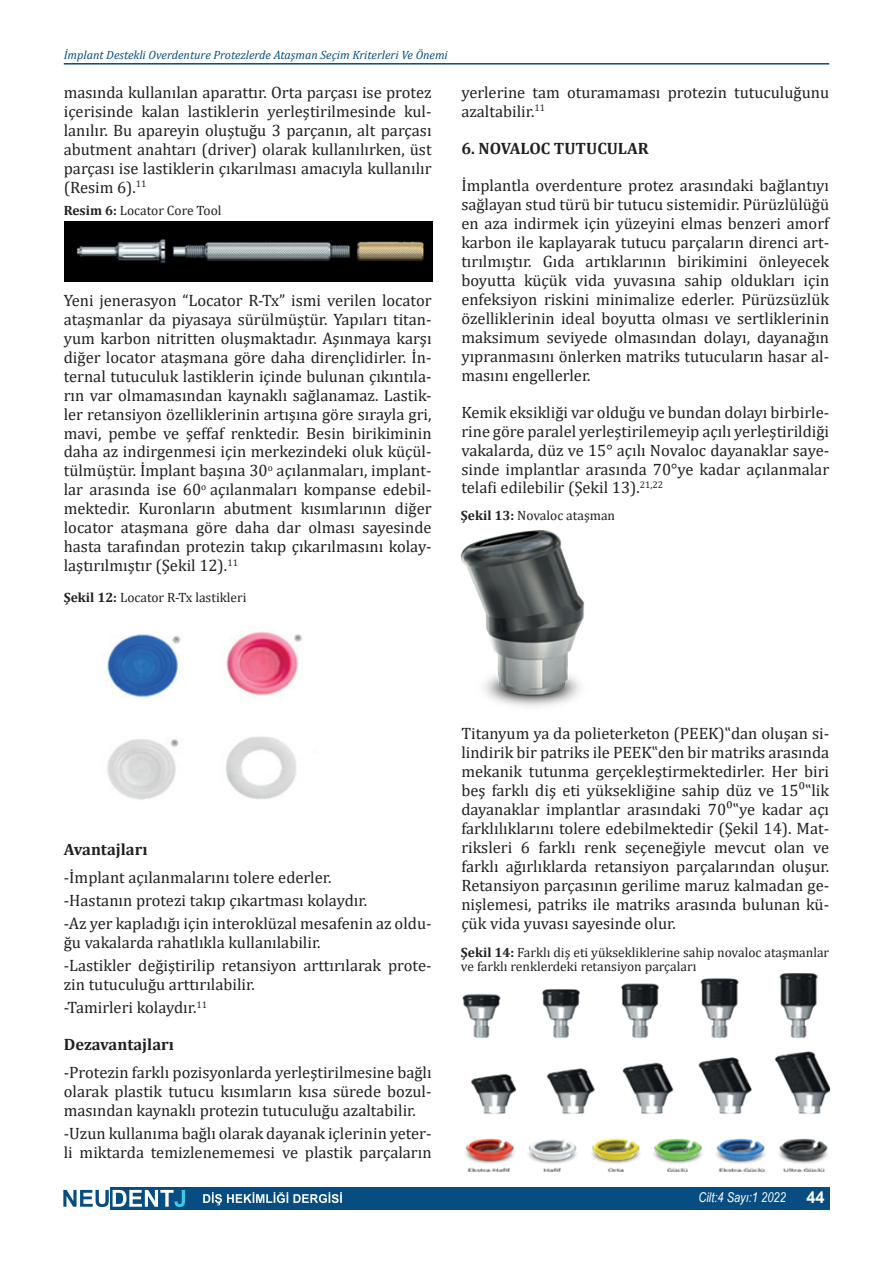
<style>
.page{position:relative;width:893px;height:1263px;background:#fff}
.page>*{position:absolute;margin:0;border:0;box-sizing:border-box;transform-origin:0 0}
.t1{font:16.5px/18.9px "Cambria";color:#231f20;text-align:justify}
.t2{font:700 16.5px "Cambria";color:#231f20}
.t3{font:13.5px/13.5px "Cambria";color:#231f20}
.t4{font:italic 13.5px "Arial Narrow";color:#fff}
.t5{font:italic 12px "Cambria";color:#074d81}
.s1{font-weight:700}
.s2{font-family:"Arial";font-weight:700;font-style:normal;font-size:16.5px}
</style>
<div class="page">
<div style="left:110px;top:1187px;width:719px;height:22px;background:#074d81"></div>
<svg style="left:63px;top:1190px;width:122px;height:17px"></svg>
<svg style="left:203px;top:1192px;width:139px;height:13px"></svg>
<hr style="left:64px;top:63px;width:765px;height:2px;background:#074d81">
<img style="left:64px;top:221px;width:368px;height:60px">
<img style="left:103px;top:631px;width:199px;height:169px">
<img style="left:462px;top:530px;width:123px;height:177px">
<img style="left:462px;top:973px;width:367px;height:198px">
<p class="t5" style="left:64px;top:46px;width:386px">İmplant Destekli Overdenture Protezlerde Ataşman Seçim Kriterleri Ve Önemi</p>
<p class="t1" style="left:64px;top:83px;width:369px">masında kullanılan aparattır. Orta parçası ise protez içerisinde kalan lastiklerin yerleştirilmesinde kul&shy;lanılır. Bu apareyin oluştuğu 3 parçanın, alt parçası abutment anahtarı (driver) olarak kullanılırken, üst parçası ise lastiklerin çıkarılması amacıyla kullanılır (Resim 6).<sup>11</sup></p>
<p class="t3" style="left:64px;top:203px;width:159px"><span class="s1">Resim 6:</span> Locator Core Tool</p>
<p class="t1" style="left:64px;top:290px;width:369px">Yeni jenerasyon “Locator R-Tx” ismi verilen locator ataşmanlar da piyasaya sürülmüştür. Yapıları titan&shy;yum karbon nitritten oluşmaktadır. Aşınmaya karşı diğer locator ataşmana göre daha dirençlidirler. İn&shy;ternal tutuculuk lastiklerin içinde bulunan çıkıntıla&shy;rın var olmamasından kaynaklı sağlanamaz. Lastik&shy;ler retansiyon özelliklerinin artışına göre sırayla gri, mavi, pembe ve şeffaf renktedir. Besin birikiminin daha az indirgenmesi için merkezindeki oluk küçül&shy;tülmüştür. İmplant başına 30<sup>o</sup> açılanmaları, implant&shy;lar arasında ise 60<sup>o</sup> açılanmaları kompanse edebil&shy;mektedir. Kuronların abutment kısımlarının diğer locator ataşmana göre daha dar olması sayesinde hasta tarafından protezin takıp çıkarılmasını kolay&shy;laştırılmıştır (Şekil 12).<sup>11</sup></p>
<p class="t3" style="left:64px;top:590px;width:184px"><span class="s1">Şekil 12:</span> Locator R-Tx lastikleri</p>
<p class="t1" style="left:461px;top:83px;width:369px">yerlerine tam oturamaması protezin tutuculuğunu azaltabilir.<sup>11</sup></p>
<p class="t2" style="left:461px;top:137px;width:189px">6. NOVALOC TUTUCULAR</p>
<p class="t1" style="left:461px;top:176px;width:369px">İmplantla overdenture protez arasındaki bağlantıyı sağlayan stud türü bir tutucu sistemidir. Pürüzlülüğü en aza indirmek için yüzeyini elmas benzeri amorf karbon ile kaplayarak tutucu parçaların direnci art&shy;tırılmıştır. Gıda artıklarının birikimini önleyecek boyutta küçük vida yuvasına sahip oldukları için enfeksiyon riskini minimalize ederler. Pürüzsüzlük özelliklerinin ideal boyutta olması ve sertliklerinin maksimum seviyede olmasından dolayı, dayanağın yıpranmasını önlerken matriks tutucuların hasar al&shy;masını engellerler.</p>
<p class="t1" style="left:461px;top:402px;width:369px">Kemik eksikliği var olduğu ve bundan dolayı birbirle&shy;rine göre paralel yerleştirilemeyip açılı yerleştirildiği vakalarda, düz ve 15° açılı Novaloc dayanaklar saye&shy;sinde implantlar arasında 70°ye kadar açılanmalar telafi edilebilir (Şekil 13).<sup>21,22</sup></p>
<p class="t3" style="left:461px;top:508px;width:156px"><span class="s1">Şekil 13:</span> Novaloc ataşman</p>
<p class="t2" style="left:64px;top:838px;width:85px">Avantajları</p>
<p class="t1" style="left:64px;top:865px;width:369px;line-height:23.2px;text-align:left">-İmplant açılanmalarını tolere ederler.<br>-Hastanın protezi takıp çıkartması kolaydır.<br>-Az yer kapladığı için interoklüzal mesafenin az oldu-</p>
<p class="t1" style="left:64px;top:931px;width:369px;line-height:23.2px">ğu vakalarda rahatlıkla kullanılabilir.<br>-Lastikler değiştirilip retansiyon arttırılarak prote-</p>
<p class="t1" style="left:64px;top:973px;width:193px;line-height:23.2px">zin tutuculuğu arttırılabilir. -Tamirleri kolaydır.<sup>11</sup></p>
<p class="t2" style="left:64px;top:1033px;width:112px">Dezavantajları</p>
<p class="t1" style="left:64px;top:1062px;width:369px">-Protezin farklı pozisyonlarda yerleştirilmesine bağlı olarak plastik tutucu kısımların kısa sürede bozul&shy;masından kaynaklı protezin tutuculuğu azaltabilir.</p>
<p class="t1" style="left:64px;top:1124px;width:369px">-Uzun kullanıma bağlı olarak dayanak içlerinin yeter&shy;li miktarda temizlenememesi ve plastik parçaların</p>
<p class="t1" style="left:461px;top:724px;width:369px">Titanyum ya da polieterketon (PEEK)‟dan oluşan si&shy;lindirik bir patriks ile PEEK‟den bir matriks arasında mekanik tutunma gerçekleştirmektedirler. Her biri beş farklı diş eti yüksekliğine sahip düz ve 15⁰‟lik dayanaklar implantlar arasındaki 70⁰‟ye kadar açı farklılıklarını tolere edebilmektedir (Şekil 14). Mat&shy;riksleri 6 farklı renk seçeneğiyle mevcut olan ve farklı ağırlıklarda retansiyon parçalarından oluşur.<br>Retansiyon parçasının gerilime maruz kalmadan ge&shy;nişlemesi, patriks ile matriks arasında bulunan kü&shy;çük vida yuvası sayesinde olur.</p>
<p class="t3" style="left:461px;top:946px;width:370px"><span class="s1">Şekil 14:</span> Farklı diş eti yüksekliklerine sahip novaloc ataşmanlar ve farklı renklerdeki retansiyon parçaları</p>
<p class="t4" style="left:698px;top:1188px;width:128px">Cilt:4 Sayı:1 2022 <span class="s2">44</span></p>
</div>
